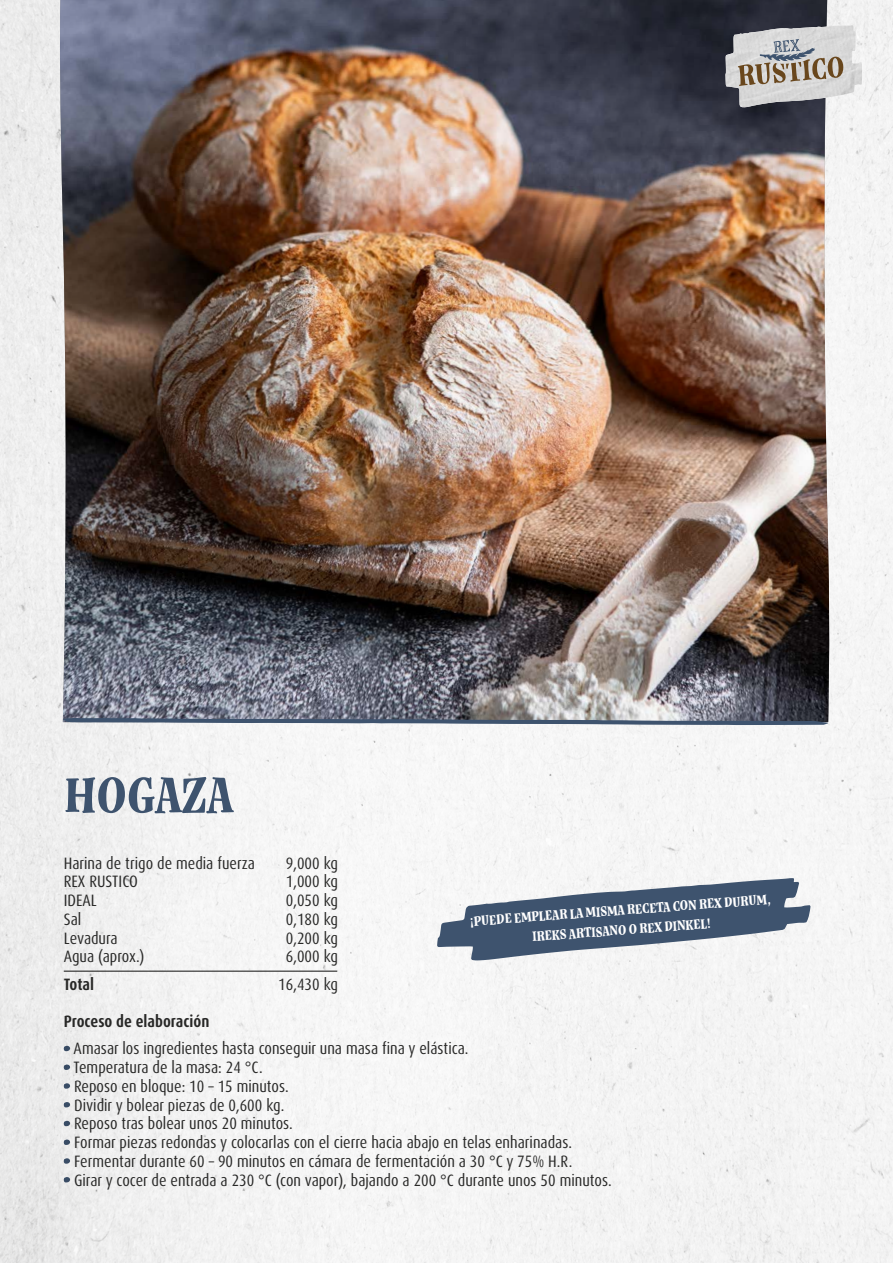
<style>
.page{position:relative;width:893px;height:1263px;background:#fff}
.page>*{position:absolute;margin:0;border:0;box-sizing:border-box;transform-origin:0 0}
.t1{font:60px "Limon Bold Marker";color:#3e536e}
.t2{font:condensed 16.5px/18.8px "Dax Pro";color:#282827}
.t3{font:16.5px/19.8px "Limon Bold Marker";color:#fff;text-align:center}
.t4{font:700 condensed 16.5px "Dax Pro";color:#282827}
</style>
<div class="page">
<img style="left:0;top:0;width:893px;height:1263px">
<svg style="left:64px;top:1046px;width:6px;height:5px"></svg>
<svg style="left:64px;top:1064px;width:6px;height:6px"></svg>
<svg style="left:64px;top:1083px;width:6px;height:6px"></svg>
<svg style="left:64px;top:1102px;width:6px;height:6px"></svg>
<svg style="left:64px;top:1121px;width:6px;height:5px"></svg>
<svg style="left:64px;top:1139px;width:6px;height:6px"></svg>
<svg style="left:64px;top:1158px;width:6px;height:6px"></svg>
<svg style="left:64px;top:1177px;width:6px;height:6px"></svg>
<img style="left:60px;top:0;width:770px;height:722px">
<svg style="left:62px;top:718px;width:767px;height:7px;background:#717d8f"></svg>
<hr style="left:64px;top:970px;width:273px;height:2px;background:#282827">
<svg style="left:437px;top:878px;width:374px;height:82px"></svg>
<svg style="left:725px;top:19px;width:137px;height:88px;background:#afaead"></svg>
<h1 class="t1" style="left:64px;top:761px;width:171px">HOGAZA</h1>
<p class="t2" style="left:64px;top:854px;width:193px">Harina de trigo de media fuerza</p>
<p class="t2" style="left:286px;top:854px;width:54px">9,000 kg</p>
<p class="t2" style="left:64px;top:872px;width:76px">REX RUSTICO</p>
<p class="t2" style="left:286px;top:872px;width:54px">1,000 kg</p>
<p class="t2" style="left:64px;top:891px;width:35px">IDEAL</p>
<p class="t2" style="left:286px;top:891px;width:54px">0,050 kg</p>
<p class="t2" style="left:64px;top:910px;width:19px">Sal</p>
<p class="t2" style="left:286px;top:910px;width:54px">0,180 kg</p>
<p class="t2" style="left:64px;top:928px;width:55px">Levadura</p>
<p class="t2" style="left:286px;top:928px;width:54px">0,200 kg</p>
<p class="t2" style="left:64px;top:947px;width:82px">Agua (aprox.)</p>
<p class="t2" style="left:286px;top:947px;width:54px">6,000 kg</p>
<p class="t4" style="left:64px;top:973px;width:32px">Total</p>
<p class="t2" style="left:278px;top:974px;width:61px">16,430 kg</p>
<p class="t4" style="left:64px;top:1011px;width:147px">Proceso de elaboración</p>
<p class="t2" style="left:74px;top:1039px;width:539px">Amasar los ingredientes hasta conseguir una masa fina y elástica.<br>Temperatura de la masa: 24 °C.<br>Reposo en bloque: 10 – 15 minutos.<br>Dividir y bolear piezas de 0,600 kg.<br>Reposo tras bolear unos 20 minutos.<br>Formar piezas redondas y colocarlas con el cierre hacia abajo en telas enharinadas.<br>Fermentar durante 60 – 90 minutos en cámara de fermentación a 30 °C y 75% H.R.<br>Girar y cocer de entrada a 230 °C (con vapor), bajando a 200 °C durante unos 50 minutos.</p>
<p class="t3" style="left:469px;top:911px;width:303px;rotate:-4deg">¡Puede emplear la misma receta con REX DURUM,<br>IREKS ARTISANO o REX DINKEL!</p>
</div>
